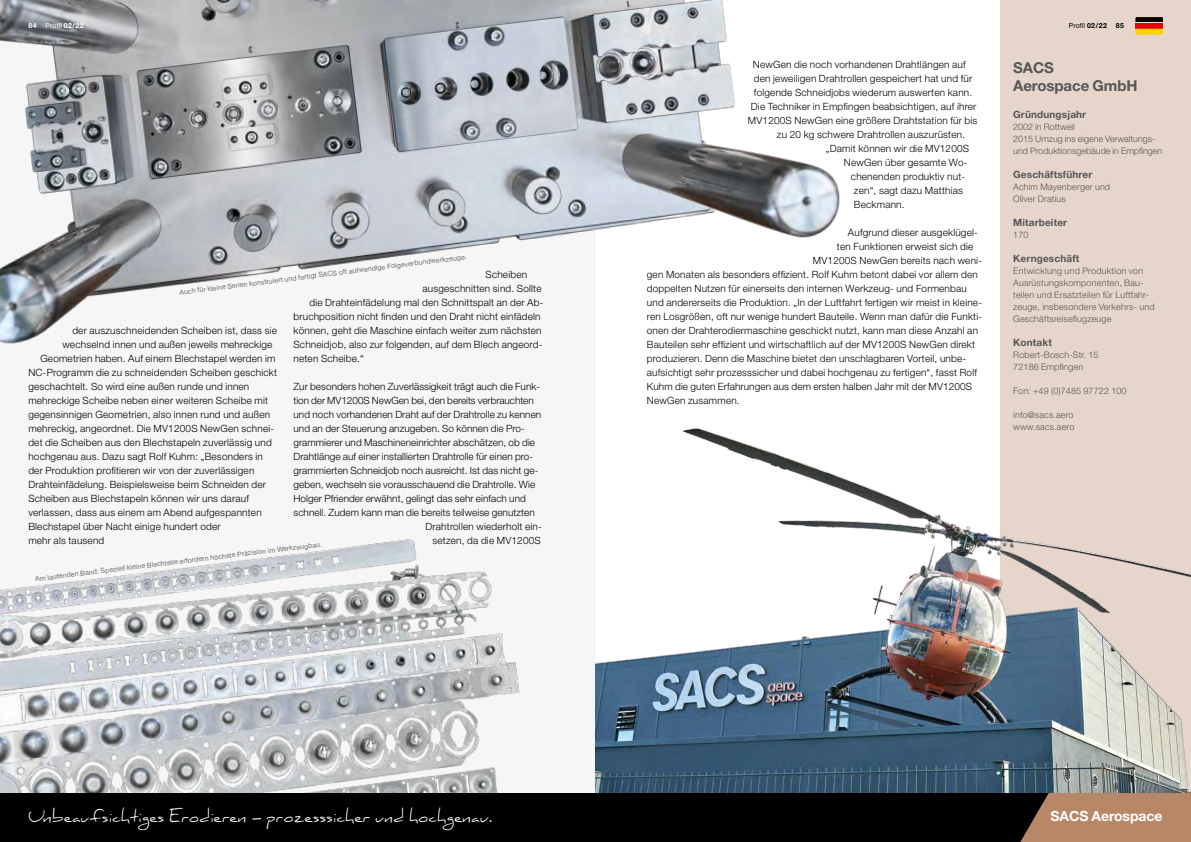
<style>
.page{position:relative;width:1191px;height:842px;background:#fff}
.page>*{position:absolute;margin:0;border:0;box-sizing:border-box;transform-origin:0 0}
.t1{font:24px "Daniel Extended";letter-spacing:.01em;color:#fff}
.t2{font:700 15px/18px "Helvetica Neue";letter-spacing:-.005em;color:#565656}
.t3{font:700 14px "Helvetica Neue";letter-spacing:-.005em;color:#fff}
.t4{font:300 10px "Helvetica Neue";letter-spacing:.02em;color:#000}
.t5{font:700 10px "Helvetica Neue";letter-spacing:.015em;color:#565656}
.t6{font:300 10px "Helvetica Neue";letter-spacing:-.005em;color:#000}
.t7{font:300 9px/12px "Helvetica Neue";letter-spacing:.015em;color:#565656}
.t8{font:7px "Helvetica Neue";color:#6f6f6e}
.t9{font:7px "Helvetica Neue";color:#fff}
.t10{font:7px "Helvetica Neue";color:#000}
.t11{font:700 7px "Helvetica Neue";color:#fff}
.t12{font:700 7px "Helvetica Neue";color:#000}
.s1{font-weight:700}
</style>
<div class="page">
<div style="left:0;top:0;width:595px;height:794px;background:#f6f6f6"></div>
<div style="left:1000px;top:0;width:191px;height:796px;background:#e6d5ca"></div>
<img style="left:0;top:0;width:840px;height:344px">
<img style="left:0;top:539px;width:520px;height:254px">
<img style="left:595px;top:428px;width:596px;height:365px">
<svg style="left:1135px;top:17px;width:27px;height:6px"></svg>
<div style="left:1135px;top:23px;width:27px;height:6px;background:#e3000f"></div>
<svg style="left:1135px;top:29px;width:27px;height:5px"></svg>
<div style="left:595px;top:793px;width:596px;height:49px;background:#000"></div>
<div style="left:0;top:793px;width:595px;height:49px;background:#000"></div>
<svg style="left:1020px;top:793px;width:171px;height:49px;background:#a87b5f"></svg>
<p class="t11" style="left:28px;top:22px;width:10px">84</p>
<p class="t9" style="left:46px;top:22px;width:40px">Profil <span class="s1">02/22</span></p>
<p class="t8" style="left:179px;top:288px;width:291px;rotate:-7deg">Auch für kleine Serien konstruiert und fertigt SACS oft aufwendige Folgeverbundwerkzeuge.</p>
<p class="t4" style="left:485px;top:268px;width:43px">Scheiben</p>
<p class="t4" style="left:422px;top:282px;width:121px">ausgeschnitten sind. Sollte</p>
<p class="t4" style="left:309px;top:296px;width:235px">die Drahteinfädelung mal den Schnittspalt an der Ab-</p>
<p class="t4" style="left:293px;top:310px;width:249px">bruchposition nicht finden und den Draht nicht einfädeln</p>
<p class="t4" style="left:293px;top:324px;width:250px">können, geht die Maschine einfach weiter zum nächsten</p>
<p class="t4" style="left:293px;top:338px;width:250px">Schneidjob, also zur folgenden, auf dem Blech angeord-</p>
<p class="t4" style="left:293px;top:352px;width:72px">neten Scheibe.“</p>
<p class="t4" style="left:293px;top:380px;width:248px">Zur besonders hohen Zuverlässigkeit trägt auch die Funk-</p>
<p class="t6" style="left:293px;top:394px;width:242px">tion der MV1200S NewGen bei, den bereits verbrauchten</p>
<p class="t4" style="left:293px;top:408px;width:249px">und noch vorhandenen Draht auf der Drahtrolle zu kennen</p>
<p class="t4" style="left:293px;top:422px;width:233px">und an der Steuerung anzugeben. So können die Pro-</p>
<p class="t4" style="left:293px;top:436px;width:243px">grammierer und Maschineneinrichter abschätzen, ob die</p>
<p class="t4" style="left:293px;top:450px;width:241px">Drahtlänge auf einer installierten Drahtrolle für einen pro-</p>
<p class="t4" style="left:293px;top:464px;width:246px">grammierten Schneidjob noch ausreicht. Ist das nicht ge-</p>
<p class="t4" style="left:293px;top:478px;width:243px">geben, wechseln sie vorausschauend die Drahtrolle. Wie</p>
<p class="t4" style="left:293px;top:492px;width:234px">Holger Pfriender erwähnt, gelingt das sehr einfach und</p>
<p class="t4" style="left:293px;top:506px;width:243px">schnell. Zudem kann man die bereits teilweise genutzten</p>
<p class="t4" style="left:425px;top:520px;width:118px">Drahtrollen wiederholt ein-</p>
<p class="t4" style="left:432px;top:534px;width:110px">setzen, da die MV1200S</p>
<p class="t4" style="left:72px;top:324px;width:206px">der auszuschneidenden Scheiben ist, dass sie</p>
<p class="t4" style="left:62px;top:338px;width:211px">wechselnd innen und außen jeweils mehreckige</p>
<p class="t4" style="left:40px;top:352px;width:237px">Geometrien haben. Auf einem Blechstapel werden im</p>
<p class="t4" style="left:28px;top:366px;width:250px">NC-Programm die zu schneidenden Scheiben geschickt</p>
<p class="t4" style="left:28px;top:380px;width:222px">geschachtelt. So wird eine außen runde und innen</p>
<p class="t4" style="left:28px;top:394px;width:241px">mehreckige Scheibe neben einer weiteren Scheibe mit</p>
<p class="t4" style="left:28px;top:408px;width:243px">gegensinnigen Geometrien, also innen rund und außen</p>
<p class="t4" style="left:28px;top:422px;width:247px">mehreckig, angeordnet. Die MV1200S NewGen schnei-</p>
<p class="t4" style="left:28px;top:436px;width:245px">det die Scheiben aus den Blechstapeln zuverlässig und</p>
<p class="t4" style="left:28px;top:450px;width:236px">hochgenau aus. Dazu sagt Rolf Kuhm: „Besonders in</p>
<p class="t4" style="left:28px;top:464px;width:227px">der Produktion profitieren wir von der zuverlässigen</p>
<p class="t4" style="left:28px;top:478px;width:239px">Drahteinfädelung. Beispielsweise beim Schneiden der</p>
<p class="t4" style="left:28px;top:492px;width:222px">Scheiben aus Blechstapeln können wir uns darauf</p>
<p class="t4" style="left:28px;top:506px;width:235px">verlassen, dass aus einem am Abend aufgespannten</p>
<p class="t4" style="left:28px;top:520px;width:194px">Blechstapel über Nacht einige hundert oder</p>
<p class="t4" style="left:28px;top:534px;width:77px">mehr als tausend</p>
<p class="t8" style="left:35px;top:575px;width:290px;rotate:-7deg">Am laufenden Band: Speziell kleine Blechteile erfordern höchste Präzision im Werkzeugbau.</p>
<p class="t4" style="left:753px;top:58px;width:214px">NewGen die noch vorhandenen Drahtlängen auf</p>
<p class="t4" style="left:754px;top:72px;width:220px">den jeweiligen Drahtrollen gespeichert hat und für</p>
<p class="t4" style="left:754px;top:86px;width:220px">folgende Schneidjobs wiederum auswerten kann.</p>
<p class="t4" style="left:751px;top:100px;width:227px">Die Techniker in Empfingen beabsichtigen, auf ihrer</p>
<p class="t4" style="left:748px;top:114px;width:231px">MV1200S NewGen eine größere Drahtstation für bis</p>
<p class="t4" style="left:777px;top:128px;width:190px">zu 20 kg schwere Drahtrollen auszurüsten.</p>
<p class="t4" style="left:826px;top:142px;width:145px">„Damit können wir die MV1200S</p>
<p class="t4" style="left:844px;top:156px;width:125px">NewGen über gesamte Wo-</p>
<p class="t4" style="left:851px;top:170px;width:116px">chenenden produktiv nut-</p>
<p class="t4" style="left:854px;top:184px;width:111px">zen“, sagt dazu Matthias</p>
<p class="t4" style="left:854px;top:198px;width:52px">Beckmann.</p>
<p class="t4" style="left:848px;top:226px;width:131px">Aufgrund dieser ausgeklügel-</p>
<p class="t4" style="left:837px;top:240px;width:138px">ten Funktionen erweist sich die</p>
<p class="t4" style="left:813px;top:254px;width:171px">MV1200S NewGen bereits nach weni-</p>
<p class="t4" style="left:647px;top:268px;width:332px">gen Monaten als besonders effizient. Rolf Kuhm betont dabei vor allem den</p>
<p class="t4" style="left:647px;top:282px;width:321px">doppelten Nutzen für einerseits den internen Werkzeug- und Formenbau</p>
<p class="t4" style="left:647px;top:296px;width:337px">und andererseits die Produktion. „In der Luftfahrt fertigen wir meist in kleine-</p>
<p class="t4" style="left:647px;top:310px;width:337px">ren Losgrößen, oft nur wenige hundert Bauteile. Wenn man dafür die Funkti-</p>
<p class="t4" style="left:647px;top:324px;width:333px">onen der Drahterodiermaschine geschickt nutzt, kann man diese Anzahl an</p>
<p class="t4" style="left:647px;top:338px;width:330px">Bauteilen sehr effizient und wirtschaftlich auf der MV1200S NewGen direkt</p>
<p class="t4" style="left:647px;top:352px;width:321px">produzieren. Denn die Maschine bietet den unschlagbaren Vorteil, unbe-</p>
<p class="t4" style="left:647px;top:366px;width:332px">aufsichtigt sehr prozesssicher und dabei hochgenau zu fertigen“, fasst Rolf</p>
<p class="t4" style="left:647px;top:380px;width:326px">Kuhm die guten Erfahrungen aus dem ersten halben Jahr mit der MV1200S</p>
<p class="t4" style="left:647px;top:394px;width:94px">NewGen zusammen.</p>
<p class="t10" style="left:1068px;top:22px;width:40px">Profil <span class="s1">02/22</span></p>
<p class="t12" style="left:1115px;top:22px;width:10px">85</p>
<h2 class="t2" style="left:1013px;top:58px;width:126px">SACS<br>Aerospace GmbH</h2>
<p class="t5" style="left:1013px;top:108px;width:74px">Gründungsjahr</p>
<p class="t7" style="left:1013px;top:120px;width:151px">2002 in Rottweil<br>2015 Umzug ins eigene Verwaltungs&shy;und Produktionsgebäude in Empfingen</p>
<p class="t5" style="left:1013px;top:168px;width:80px">Geschäftsführer</p>
<p class="t7" style="left:1013px;top:180px;width:98px">Achim Mayenberger und<br>Oliver Dratius</p>
<p class="t5" style="left:1013px;top:216px;width:55px">Mitarbeiter</p>
<p class="t7" style="left:1013px;top:228px;width:17px">170</p>
<p class="t5" style="left:1013px;top:252px;width:68px">Kerngeschäft</p>
<p class="t7" style="left:1013px;top:264px;width:143px">Entwicklung und Produktion von Ausrüstungskomponenten, Bau&shy;teilen und Ersatzteilen für Luftfahr&shy;zeuge, insbesondere Verkehrs- und Geschäftsreiseflugzeuge</p>
<p class="t5" style="left:1013px;top:336px;width:40px">Kontakt</p>
<p class="t7" style="left:1013px;top:348px;width:87px">Robert-Bosch-Str. 15<br>72186 Empfingen</p>
<p class="t7" style="left:1013px;top:384px;width:115px">Fon: +49 (0)7485 97722 100</p>
<p class="t7" style="left:1013px;top:408px;width:63px">info@sacs.aero www.sacs.aero</p>
<h1 class="t1" style="left:28px;top:802px;width:466px">Unbeaufsichtiges Erodieren – prozesssicher und hochgenau.</h1>
<h3 class="t3" style="left:1050px;top:807px;width:113px">SACS Aerospace</h3>
</div>
